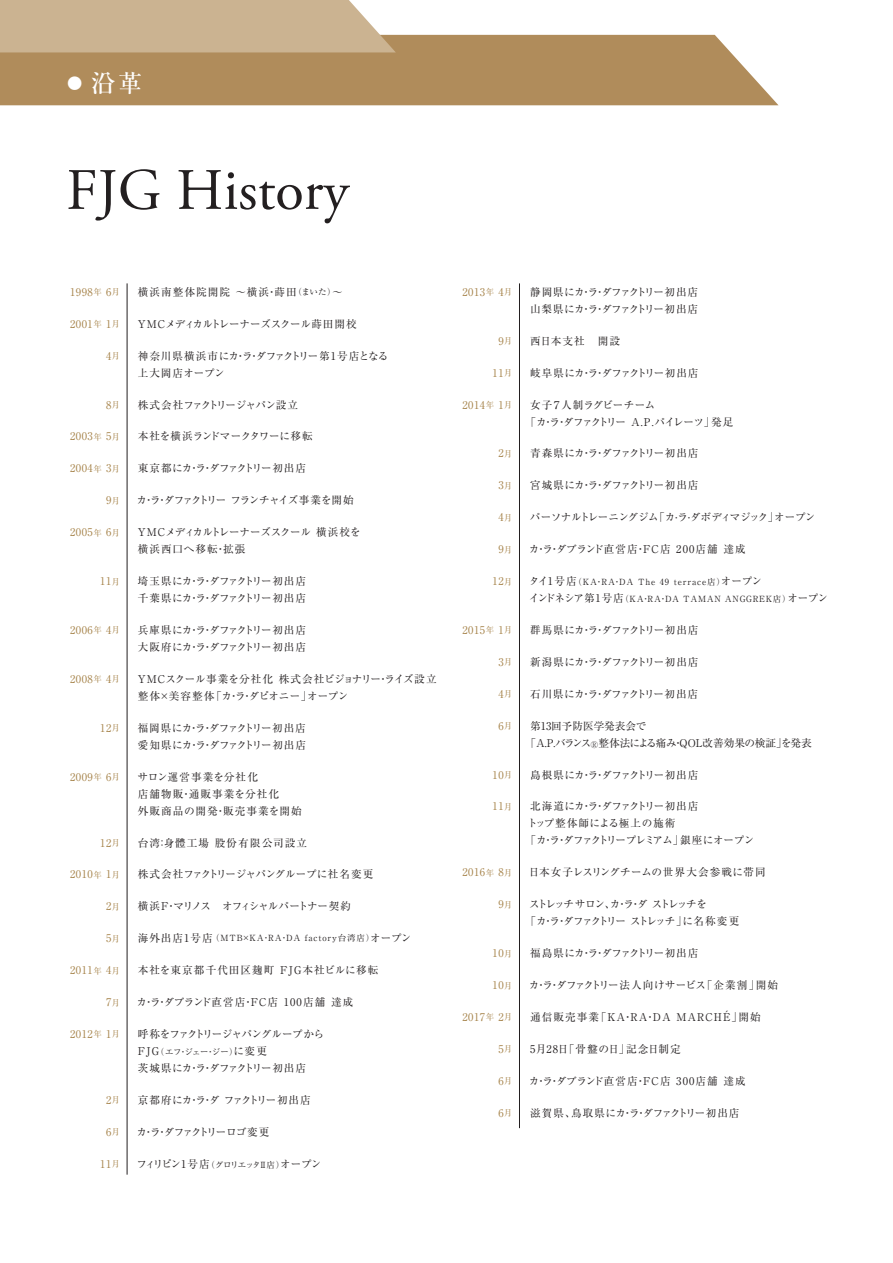
<style>
.page{position:relative;width:893px;height:1263px;background:#fff}
.page>*{position:absolute;margin:0;border:0;box-sizing:border-box;transform-origin:0 0}
.t1{font:58.5px "Adobe Garamond Pro";color:#231f20}
.t2{font:500 24.3px "Ryumin Pr 6 N";color:#fff}
.t3{font:10.65px/17px "Ryumin Pr 6 N";letter-spacing:-.065em;color:#231f20}
.t4{font:10.65px/17px "Ryumin Pr 6 N";letter-spacing:-.01em;color:#231f20}
.t5{font:10.65px/17px "Ryumin Pr 6 N";letter-spacing:.1em;color:#231f20}
.t6{font:10.65px "Ryumin Pr 6 N";letter-spacing:.05em;color:#a6834a}
.t7{font:10.65px "Ryumin Pr 6 N";letter-spacing:.035em;color:#231f20}
.t8{font:10.65px/17px "Ryumin Pr 6 N";letter-spacing:-.145em;color:#231f20}
.t9{font:10.65px "Ryumin Pr 6 N";letter-spacing:-.105em;color:#231f20}
.t10{font:10.65px "Ryumin Pr 6 N";letter-spacing:-.055em;color:#231f20}
.t11{font:10.65px/17px "Ryumin Pr 6 N";letter-spacing:.03em;color:#231f20}
.t12{font:10.65px "Ryumin Pr 6 N";letter-spacing:-.045em;color:#231f20}
.t13{font:10.65px "Ryumin Pr 6 N";letter-spacing:.025em;color:#231f20}
.t14{font:10.65px "Ryumin Pr 6 N";letter-spacing:-.03em;color:#231f20}
.t15{font:10.65px "Ryumin Pr 6 N";letter-spacing:-.095em;color:#231f20}
.t16{font:10.65px "Ryumin Pr 6 N";letter-spacing:-.05em;color:#231f20}
.t17{font:10.65px "Ryumin Pr 6 N";letter-spacing:.045em;color:#231f20}
.t18{font:8.55px/17px "Ryumin Pr 6 N";letter-spacing:.08em;color:#231f20}
.t19{font:8.55px "Ryumin Pr 6 N";letter-spacing:.1em;color:#231f20}
.s1{font-size:15.3px}
.s2{font-size:8.55px}
.s3{font-size:10.65px}
</style>
<div class="page">
<div style="left:0;top:35px;width:778px;height:70px;background:#b08c5b"></div>
<div style="left:0;top:0;width:396px;height:52px;background:#cbb391"></div>
<hr style="left:127px;top:283px;width:1px;height:892px;background:#231f20">
<hr style="left:519px;top:283px;width:1px;height:845px;background:#231f20">
<h2 class="t2" style="left:67px;top:63px;width:76px"><span class="s1">●</span> 沿革</h2>
<h1 class="t1" style="left:66px;top:155px;width:284px">FJG History</h1>
<p class="t6" style="left:70px;top:283px;width:51px">1998<span class="s2">年</span> 6<span class="s2">月</span></p>
<p class="t6" style="left:70px;top:315px;width:51px">2001<span class="s2">年</span> 1<span class="s2">月</span></p>
<p class="t6" style="left:106px;top:347px;width:15px">4<span class="s2">月</span></p>
<p class="t6" style="left:106px;top:396px;width:15px">8<span class="s2">月</span></p>
<p class="t6" style="left:70px;top:428px;width:51px">2003<span class="s2">年</span> 5<span class="s2">月</span></p>
<p class="t6" style="left:70px;top:460px;width:51px">2004<span class="s2">年</span> 3<span class="s2">月</span></p>
<p class="t6" style="left:106px;top:492px;width:15px">9<span class="s2">月</span></p>
<p class="t6" style="left:70px;top:524px;width:51px">2005<span class="s2">年</span> 6<span class="s2">月</span></p>
<p class="t6" style="left:100px;top:573px;width:21px">11<span class="s2">月</span></p>
<p class="t6" style="left:70px;top:622px;width:51px">2006<span class="s2">年</span> 4<span class="s2">月</span></p>
<p class="t6" style="left:70px;top:670px;width:51px">2008<span class="s2">年</span> 4<span class="s2">月</span></p>
<p class="t6" style="left:100px;top:719px;width:21px">12<span class="s2">月</span></p>
<p class="t6" style="left:70px;top:768px;width:51px">2009<span class="s2">年</span> 6<span class="s2">月</span></p>
<p class="t6" style="left:100px;top:834px;width:21px">12<span class="s2">月</span></p>
<p class="t6" style="left:70px;top:866px;width:51px">2010<span class="s2">年</span> 1<span class="s2">月</span></p>
<p class="t6" style="left:106px;top:898px;width:15px">2<span class="s2">月</span></p>
<p class="t6" style="left:106px;top:930px;width:15px">5<span class="s2">月</span></p>
<p class="t6" style="left:70px;top:962px;width:51px">2011<span class="s2">年</span> 4<span class="s2">月</span></p>
<p class="t6" style="left:106px;top:994px;width:15px">7<span class="s2">月</span></p>
<p class="t6" style="left:70px;top:1025px;width:51px">2012<span class="s2">年</span> 1<span class="s2">月</span></p>
<p class="t6" style="left:106px;top:1091px;width:15px">2<span class="s2">月</span></p>
<p class="t6" style="left:106px;top:1123px;width:15px">6<span class="s2">月</span></p>
<p class="t6" style="left:100px;top:1155px;width:21px">11<span class="s2">月</span></p>
<p class="t5" style="left:138px;top:283px;width:206px">横浜南整体院開院 ～横浜・蒔田<span class="s2">（まいた）</span>～</p>
<p class="t4" style="left:138px;top:315px;width:221px">YMCメディカルトレーナーズスクール蒔田開校</p>
<p class="t11" style="left:138px;top:347px;width:252px">神奈川県横浜市にカ・ラ・ダファクトリー第1号店となる上大岡店オープン</p>
<p class="t10" style="left:138px;top:396px;width:162px">株式会社ファクトリージャパン設立</p>
<p class="t4" style="left:138px;top:427px;width:177px">本社を横浜ランドマークタワーに移転</p>
<p class="t3" style="left:138px;top:459px;width:170px">東京都にカ・ラ・ダファクトリー初出店</p>
<p class="t9" style="left:137px;top:492px;width:219px">カ・ラ・ダファクトリー フランチャイズ事業を開始</p>
<p class="t4" style="left:138px;top:523px;width:224px">YMCメディカルトレーナーズスクール 横浜校を横浜西口へ移転・拡張</p>
<p class="t3" style="left:138px;top:572px;width:170px">埼玉県にカ・ラ・ダファクトリー初出店千葉県にカ・ラ・ダファクトリー初出店</p>
<p class="t3" style="left:138px;top:621px;width:170px">兵庫県にカ・ラ・ダファクトリー初出店大阪府にカ・ラ・ダファクトリー初出店</p>
<p class="t4" style="left:138px;top:670px;width:300px">YMCスクール事業を分社化 株式会社ビジョナリー・ライズ設立整体×美容整体「カ・ラ・ダピオニー」オープン</p>
<p class="t3" style="left:138px;top:719px;width:170px">福岡県にカ・ラ・ダファクトリー初出店愛知県にカ・ラ・ダファクトリー初出店</p>
<p class="t5" style="left:137px;top:768px;width:166px">サロン運営事業を分社化<br>店舗物販・通販事業を分社化<br>外販商品の開発・販売事業を開始</p>
<p class="t5" style="left:138px;top:833px;width:171px">台湾：身體工場 股份有限公司設立</p>
<p class="t14" style="left:138px;top:866px;width:237px">株式会社ファクトリージャパングループに社名変更</p>
<p class="t15" style="left:138px;top:898px;width:215px">横浜F・マリノス　オフィシャルパートナー契約</p>
<p class="t19" style="left:138px;top:931px;width:275px"><span class="s3">海外出店1号店</span>（MTB×KA・RA・DA factory台湾店）<span class="s3">オープン</span></p>
<p class="t5" style="left:138px;top:961px;width:242px">本社を東京都千代田区麹町 FJG本社ビルに移転</p>
<p class="t5" style="left:137px;top:993px;width:218px">カ・ラ・ダブランド直営店・FC店 100店舗 達成</p>
<p class="t10" style="left:138px;top:1025px;width:188px">呼称をファクトリージャパングループから</p>
<p class="t19" style="left:138px;top:1045px;width:131px"><span class="s3">FJG</span>（エフ・ジェー・ジー）<span class="s3">に変更</span></p>
<p class="t3" style="left:138px;top:1059px;width:170px">茨城県にカ・ラ・ダファクトリー初出店</p>
<p class="t4" style="left:138px;top:1091px;width:174px">京都府にカ・ラ・ダ ファクトリー初出店</p>
<p class="t9" style="left:136px;top:1123px;width:134px">カ・ラ・ダファクトリーロゴ変更</p>
<p class="t16" style="left:137px;top:1155px;width:186px">フィリピン1号店<span class="s2">（グロリエッタⅡ店）</span>オープン</p>
<p class="t6" style="left:462px;top:283px;width:51px">2013<span class="s2">年</span> 4<span class="s2">月</span></p>
<p class="t6" style="left:498px;top:332px;width:15px">9<span class="s2">月</span></p>
<p class="t6" style="left:493px;top:364px;width:21px">11<span class="s2">月</span></p>
<p class="t6" style="left:462px;top:396px;width:51px">2014<span class="s2">年</span> 1<span class="s2">月</span></p>
<p class="t6" style="left:498px;top:445px;width:15px">2<span class="s2">月</span></p>
<p class="t6" style="left:498px;top:477px;width:15px">3<span class="s2">月</span></p>
<p class="t6" style="left:498px;top:509px;width:15px">4<span class="s2">月</span></p>
<p class="t6" style="left:498px;top:541px;width:15px">9<span class="s2">月</span></p>
<p class="t6" style="left:493px;top:573px;width:21px">12<span class="s2">月</span></p>
<p class="t6" style="left:462px;top:622px;width:51px">2015<span class="s2">年</span> 1<span class="s2">月</span></p>
<p class="t6" style="left:498px;top:653px;width:15px">3<span class="s2">月</span></p>
<p class="t6" style="left:498px;top:685px;width:15px">4<span class="s2">月</span></p>
<p class="t6" style="left:498px;top:717px;width:15px">6<span class="s2">月</span></p>
<p class="t6" style="left:493px;top:766px;width:21px">10<span class="s2">月</span></p>
<p class="t6" style="left:493px;top:798px;width:21px">11<span class="s2">月</span></p>
<p class="t6" style="left:462px;top:864px;width:51px">2016<span class="s2">年</span> 8<span class="s2">月</span></p>
<p class="t6" style="left:498px;top:896px;width:15px">9<span class="s2">月</span></p>
<p class="t6" style="left:493px;top:945px;width:21px">10<span class="s2">月</span></p>
<p class="t6" style="left:493px;top:977px;width:21px">10<span class="s2">月</span></p>
<p class="t6" style="left:462px;top:1008px;width:51px">2017<span class="s2">年</span> 2<span class="s2">月</span></p>
<p class="t6" style="left:498px;top:1040px;width:15px">5<span class="s2">月</span></p>
<p class="t6" style="left:498px;top:1072px;width:15px">6<span class="s2">月</span></p>
<p class="t6" style="left:498px;top:1104px;width:15px">6<span class="s2">月</span></p>
<p class="t3" style="left:530px;top:283px;width:170px">静岡県にカ・ラ・ダファクトリー初出店山梨県にカ・ラ・ダファクトリー初出店</p>
<p class="t4" style="left:530px;top:332px;width:91px">西日本支社　開設</p>
<p class="t3" style="left:530px;top:364px;width:170px">岐阜県にカ・ラ・ダファクトリー初出店</p>
<p class="t3" style="left:526px;top:395px;width:209px;text-indent:5px">女子７人制ラグビーチーム<br>「カ・ラ・ダファクトリー A.P.パイレーツ」発足</p>
<p class="t3" style="left:530px;top:444px;width:170px">青森県にカ・ラ・ダファクトリー初出店</p>
<p class="t3" style="left:530px;top:476px;width:170px">宮城県にカ・ラ・ダファクトリー初出店</p>
<p class="t12" style="left:530px;top:509px;width:287px">パーソナルトレーニングジム「カ<span class="s2">・</span>ラ<span class="s2">・</span>ダボディマジック」オープン</p>
<p class="t5" style="left:529px;top:540px;width:218px">カ・ラ・ダブランド直営店・FC店 200店舗 達成</p>
<p class="t18" style="left:529px;top:573px;width:301px"><span class="s3">タイ1号店</span>（KA・RA・DA The 49 terrace店）<span class="s3">オープン<br>インドネシア第1号店</span>（KA・RA・DA TAMAN ANGGREK店）<span class="s3">オープン</span></p>
<p class="t3" style="left:530px;top:621px;width:170px">群馬県にカ・ラ・ダファクトリー初出店</p>
<p class="t3" style="left:530px;top:653px;width:170px">新潟県にカ・ラ・ダファクトリー初出店</p>
<p class="t3" style="left:530px;top:685px;width:170px">石川県にカ・ラ・ダファクトリー初出店</p>
<p class="t4" style="left:526px;top:717px;width:288px;text-indent:5px">第13回予防医学発表会で<br>「A.P.バランス<sub>®</sub>整体法による痛み・QOL改善効果の検証」を発表</p>
<p class="t3" style="left:530px;top:765px;width:170px">島根県にカ・ラ・ダファクトリー初出店</p>
<p class="t3" style="left:526px;top:797px;width:230px;text-indent:5px">北海道にカ・ラ・ダファクトリー初出店<br>トップ整体師による極上の施術<br>「カ・ラ・ダファクトリープレミアム」銀座にオープン</p>
<p class="t7" style="left:529px;top:864px;width:238px">日本女子レスリングチームの世界大会参戦に帯同</p>
<p class="t8" style="left:526px;top:895px;width:215px;text-indent:4px">ストレッチサロン、カ・ラ・ダ ストレッチを<br>「カ・ラ・ダファクトリー ストレッチ」に名称変更</p>
<p class="t3" style="left:530px;top:944px;width:170px">福島県にカ・ラ・ダファクトリー初出店</p>
<p class="t13" style="left:529px;top:977px;width:251px">カ・ラ・ダファクトリー法人向けサービス「企業割」開始</p>
<p class="t5" style="left:530px;top:1008px;width:232px">通信販売事業「KA・RA・DA MARCHÉ」開始</p>
<p class="t17" style="left:530px;top:1040px;width:152px">5月28日「骨盤の日」記念日制定</p>
<p class="t5" style="left:529px;top:1072px;width:218px">カ・ラ・ダブランド直営店・FC店 300店舗 達成</p>
<p class="t7" style="left:530px;top:1104px;width:211px">滋賀県、鳥取県にカ・ラ・ダファクトリー初出店</p>
</div>
